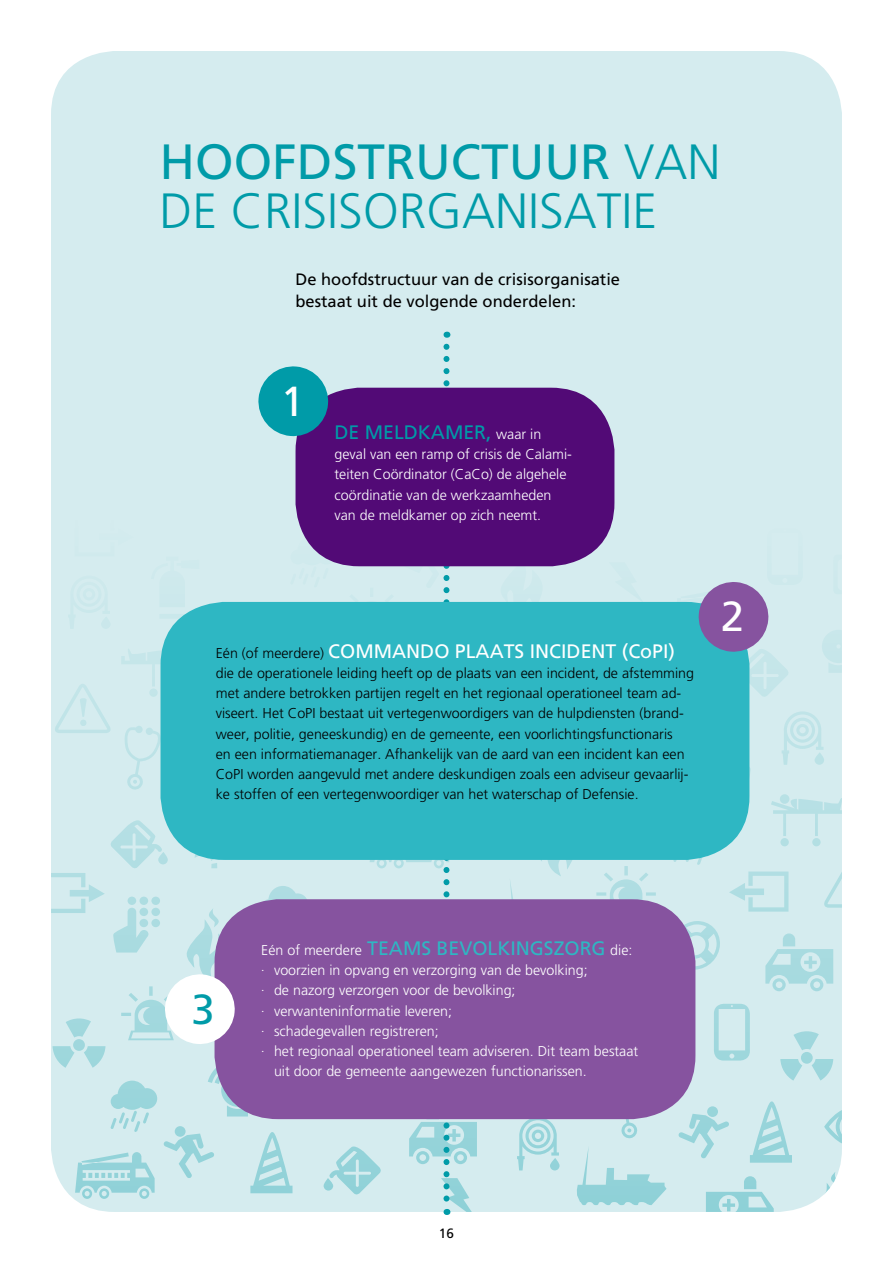
<style>
.page{position:relative;width:893px;height:1263px;background:#fff}
.page>*{position:absolute;margin:0;border:0;box-sizing:border-box;transform-origin:0 0}
.t1{font:300 49.5px "L Frutiger";color:#009ba8}
.t2{font:49.5px "R Frutiger Roman";color:#009ba8}
.t3{font:42px "R Frutiger Roman";color:#fff}
.t4{font:42px "R Frutiger Roman";color:#009ba8}
.t5{font:19.5px "R Frutiger Roman";color:#fff}
.t6{font:19.5px "R Frutiger Roman";color:#2eb7c3}
.t7{font:19.5px "R Frutiger Roman";color:#009ba8}
.t8{font:16.5px/22.5px "R Frutiger Roman";color:#000}
.t9{font:300 14.25px/20.2px "L Frutiger";color:#000}
.t10{font:300 14.25px/20.2px "L Frutiger";color:#fff}
.t11{font:13.5px "R Frutiger Roman";color:#000}
.s1{font-family:"L Frutiger";font-weight:300}
.s2{font-family:"L Frutiger";font-weight:300;font-size:14.25px;color:#fff}
.s3{font-family:"L Frutiger";font-weight:300;font-size:14.25px;color:#000}
.s4{font-family:"VAG Rounded";font-weight:100}
</style>
<div class="page">
<div style="left:51px;top:51px;width:791px;height:1161px;background:#d5ecef;border-radius:64px"></div>
<svg style="left:51px;top:516px;width:791px;height:696px"></svg>
<svg style="left:443px;top:347px;width:6px;height:868px"></svg>
<div style="left:215px;top:899px;width:480px;height:220px;background:#86539f;border-radius:64px"></div>
<div style="left:161px;top:602px;width:588px;height:258px;background:#2eb7c3;border-radius:64px"></div>
<svg style="left:697px;top:580px;width:73px;height:73px"></svg>
<svg style="left:163px;top:973px;width:72px;height:72px"></svg>
<div style="left:296px;top:388px;width:318px;height:178px;background:#520a76;border-radius:64px"></div>
<svg style="left:258px;top:366px;width:72px;height:72px"></svg>
<h1 class="t2" style="left:159px;top:133px;width:563px">HOOFDSTRUCTUUR <span class="s1">VAN</span></h1>
<h1 class="t1" style="left:159px;top:183px;width:499px">DE CRISISORGANISATIE</h1>
<p class="t8" style="left:296px;top:268px;width:326px">De hoofdstructuur van de crisisorganisatie bestaat uit de volgende onderdelen:</p>
<h2 class="t3" style="left:281px;top:376px;width:25px">1</h2>
<h3 class="t7" style="left:334px;top:421px;width:208px">DE MELDKAMER, <span class="s2">waar in</span></h3>
<p class="t10" style="left:334px;top:444px;width:239px">geval van een ramp of crisis de Calami&shy;teiten Coördinator (CaCo) de algehele coördinatie van de werkzaamheden van de meldkamer op zich neemt.</p>
<h3 class="t5" style="left:216px;top:639px;width:461px"><span class="s3">Eén (of meerdere)</span> COMMANDO PLAATS INCIDENT (CoPI)</h3>
<p class="t9" style="left:216px;top:663px;width:480px">die de operationele leiding heeft op de plaats van een incident, de afstemming met andere betrokken partijen regelt en het regionaal operationeel team ad&shy;viseert. Het CoPI bestaat uit vertegenwoordigers van de hulpdiensten (brand&shy;weer, politie, geneeskundig) en de gemeente, een voorlichtingsfunctionaris<br>en een informatiemanager. Afhankelijk van de aard van een incident kan een CoPI worden aangevuld met andere deskundigen zoals een adviseur gevaarlij&shy;ke stoffen of een vertegenwoordiger van het waterschap of Defensie.</p>
<h2 class="t3" style="left:721px;top:592px;width:25px">2</h2>
<h2 class="t4" style="left:191px;top:984px;width:25px">3</h2>
<h3 class="t6" style="left:261px;top:937px;width:373px"><span class="s2">Eén of meerdere</span> TEAMS BEVOLKINGSZORG <span class="s2">die:</span></h3>
<p class="t10" style="left:261px;top:960px;width:328px"><span class="s4">·</span> voorzien in opvang en verzorging van de bevolking;</p>
<p class="t10" style="left:261px;top:980px;width:256px"><span class="s4">·</span> de nazorg verzorgen voor de bevolking;</p>
<p class="t10" style="left:261px;top:1000px;width:192px"><span class="s4">·</span> verwanteninformatie leveren;</p>
<p class="t10" style="left:261px;top:1021px;width:179px"><span class="s4">·</span> schadegevallen registreren;</p>
<p class="t10" style="left:261px;top:1041px;width:378px"><span class="s4">·</span> het regionaal operationeel team adviseren. Dit team bestaat</p>
<p class="t10" style="left:274px;top:1061px;width:314px">uit door de gemeente aangewezen functionarissen.</p>
<p class="t11" style="left:439px;top:1226px;width:17px">16</p>
</div>
